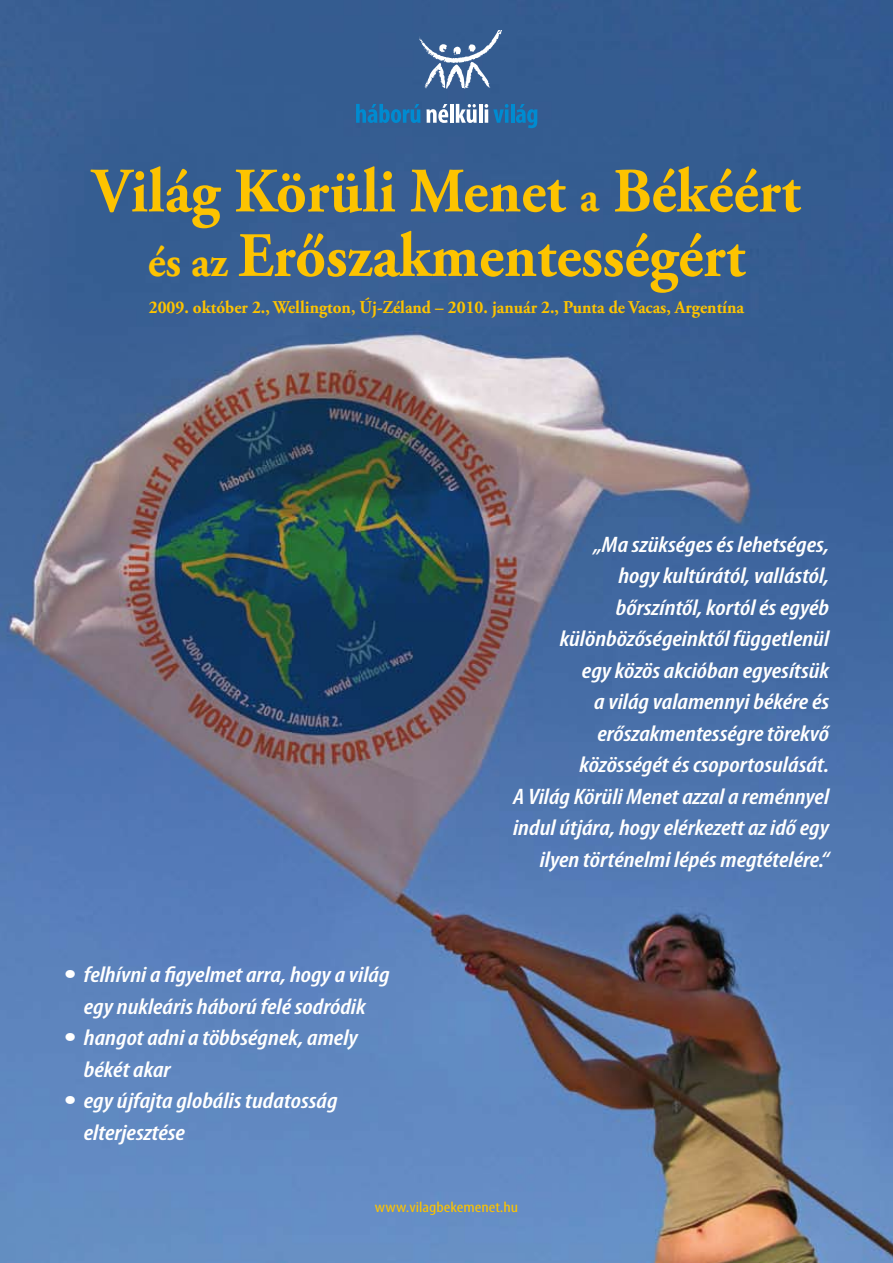
<style>
.page{position:relative;width:893px;height:1263px;background:#fff}
.page>*{position:absolute;margin:0;border:0;box-sizing:border-box;transform-origin:0 0}
.t1{font:700 63px/64.5px "Adobe Garamond Pro";color:#fdc300;text-align:center;scale:.95 1}
.t2{font:italic 600 condensed 22.5px/31.5px "Myriad Pro";color:#fff;scale:1.15 1}
.t3{font:700 18px "Adobe Garamond Pro";color:#fdc300;scale:.95 1}
.t4{font:condensed 15px "Myriad Pro";color:#fdc300;scale:1.22 1}
.s1{font-size:45px}
.s2{font-family:"Helvetica Neue H Thin";font-weight:400;font-style:normal;font-stretch:normal}
</style>
<div class="page">
<img style="left:0;top:0;width:893px;height:1263px">
<svg style="left:419px;top:31px;width:83px;height:59px"></svg>
<svg style="left:356px;top:104px;width:64px;height:19px"></svg>
<svg style="left:427px;top:104px;width:21px;height:19px"></svg>
<hr style="left:450px;top:104px;width:4px;height:19px;background:#fff">
<svg style="left:456px;top:104px;width:21px;height:19px"></svg>
<hr style="left:479px;top:104px;width:3px;height:19px;background:#fff">
<svg style="left:485px;top:104px;width:23px;height:19px"></svg>
<hr style="left:511px;top:104px;width:3px;height:19px;background:#008bd0">
<svg style="left:516px;top:104px;width:21px;height:24px"></svg>
<p class="t1" style="left:92px;top:160px;width:747px">Világ Körüli Menet <span class="s1">a</span> Békéért <span class="s1">és az</span> Erőszakmentességért</p>
<p class="t3" style="left:149px;top:297px;width:628px">2009. október 2., Wellington, Új-Zéland – 2010. január 2., Punta de Vacas, Argentína</p>
<p class="t2" style="left:64px;top:959px;width:285px;text-align:center"><span class="s2">•</span> felhívni a figyelmet arra, hogy a világ egy nukleáris háború felé sodródik</p>
<p class="t2" style="left:84px;top:1022px;width:240px;text-indent:-20px"><span class="s2">•</span> hangot adni a többségnek, amely békét akar</p>
<p class="t2" style="left:84px;top:1085px;width:222px;text-indent:-20px"><span class="s2">•</span> egy újfajta globális tudatosság elterjesztése</p>
<p class="t2" style="left:513px;top:528px;width:276px;text-align:right">„Ma szükséges és lehetséges,<br>hogy kultúrától, vallástól,<br>bőrszíntől, kortól és egyéb különbözőségeinktől függetlenül<br>egy közös akcióban egyesítsük<br>a világ valamennyi békére és erőszakmentességre törekvő közösségét és csoportosulását.<br>A Világ Körüli Menet azzal a reménnyel indul útjára, hogy elérkezett az idő egy ilyen történelmi lépés megtételére.“</p>
<p class="t4" style="left:375px;top:1198px;width:119px">www.vilagbekemenet.hu</p>
</div>
